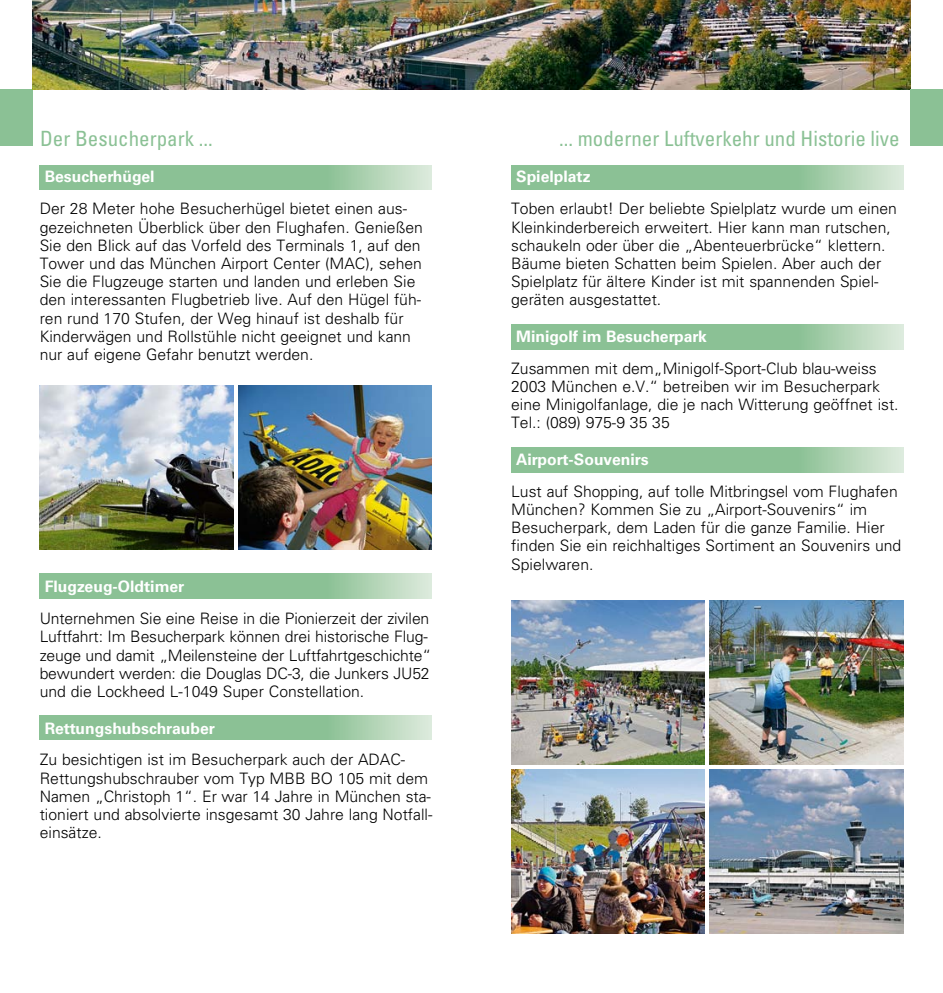
<style>
.page{position:relative;width:943px;height:993px;background:#fff}
.page>*{position:absolute;margin:0;border:0;box-sizing:border-box;transform-origin:0 0}
.t1{font:condensed 21px "Univers";color:#8bc195}
.t2{font:300 15.75px/18.2px "Univers";color:#000}
.t3{font:700 15.75px "Univers CE";color:#fff}
</style>
<div class="page">
<div style="left:0;top:89px;width:32px;height:57px;background:#8bc195"></div>
<img style="left:32px;top:0;width:878px;height:89px">
<svg style="left:40px;top:573px;width:392px;height:25px;background:#96c69e"></svg>
<svg style="left:40px;top:715px;width:392px;height:24px;background:#96c69e"></svg>
<svg style="left:40px;top:165px;width:392px;height:25px;background:#96c69e"></svg>
<img style="left:40px;top:385px;width:193px;height:164px">
<img style="left:238px;top:385px;width:194px;height:164px">
<div style="left:910px;top:89px;width:33px;height:57px;background:#8bc195"></div>
<svg style="left:511px;top:165px;width:392px;height:25px;background:#96c69e"></svg>
<svg style="left:511px;top:325px;width:392px;height:24px;background:#96c69e"></svg>
<svg style="left:511px;top:447px;width:392px;height:25px;background:#96c69e"></svg>
<img style="left:511px;top:600px;width:193px;height:164px">
<img style="left:709px;top:600px;width:194px;height:164px">
<img style="left:511px;top:769px;width:193px;height:164px">
<img style="left:709px;top:769px;width:194px;height:164px">
<h1 class="t1" style="left:40px;top:125px;width:174px">Der Besucherpark ...</h1>
<h1 class="t1" style="left:559px;top:125px;width:342px">... moderner Luftverkehr und Historie live</h1>
<p class="t3" style="left:516px;top:167px;width:76px">Spielplatz</p>
<p class="t2" style="left:511px;top:199px;width:387px">Toben erlaubt! Der beliebte Spielplatz wurde um einen Kleinkinderbereich erweitert. Hier kann man rutschen, schaukeln oder über die „Abenteuerbrücke“ klettern.<br>Bäume bieten Schatten beim Spielen. Aber auch der Spielplatz für ältere Kinder ist mit spannenden Spiel&shy;geräten ausgestattet.</p>
<p class="t3" style="left:516px;top:327px;width:192px">Minigolf im Besucherpark</p>
<p class="t2" style="left:511px;top:359px;width:389px">Zusammen mit dem„Minigolf-Sport-Club blau-weiss 2003 München e.V.“ betreiben wir im Besucherpark eine Minigolfanlage, die je nach Witterung geöffnet ist.<br>Tel.: (089) 975-9 35 35</p>
<p class="t3" style="left:516px;top:450px;width:134px">Airport-Souvenirs</p>
<p class="t2" style="left:511px;top:482px;width:391px">Lust auf Shopping, auf tolle Mitbringsel vom Flughafen München? Kommen Sie zu „Airport-Souvenirs“ im Besucherpark, dem Laden für die ganze Familie. Hier finden Sie ein reichhaltiges Sortiment an Souvenirs und Spielwaren.</p>
<p class="t3" style="left:45px;top:167px;width:111px">Besucherhügel</p>
<p class="t2" style="left:40px;top:199px;width:384px">Der 28 Meter hohe Besucherhügel bietet einen aus&shy;gezeichneten Überblick über den Flughafen. Genießen Sie den Blick auf das Vorfeld des Terminals 1, auf den Tower und das München Airport Center (MAC), sehen Sie die Flugzeuge starten und landen und erleben Sie den interessanten Flugbetrieb live. Auf den Hügel füh&shy;ren rund 170 Stufen, der Weg hinauf ist deshalb für Kinderwägen und Rollstühle nicht geeignet und kann nur auf eigene Gefahr benutzt werden.</p>
<p class="t3" style="left:45px;top:577px;width:141px">Flugzeug-Oldtimer</p>
<p class="t2" style="left:40px;top:609px;width:393px">Unternehmen Sie eine Reise in die Pionierzeit der zivilen Luftfahrt: Im Besucherpark können drei historische Flug&shy;zeuge und damit „Meilensteine der Luftfahrtgeschichte“ bewundert werden: die Douglas DC-3, die Junkers JU52 und die Lockheed L-1049 Super Constellation.</p>
<p class="t3" style="left:45px;top:718px;width:172px">Rettungshubschrauber</p>
<p class="t2" style="left:40px;top:750px;width:394px">Zu besichtigen ist im Besucherpark auch der ADAC-Rettungshubschrauber vom Typ MBB BO 105 mit dem Namen „Christoph 1“. Er war 14 Jahre in München sta&shy;tioniert und absolvierte insgesamt 30 Jahre lang Notfall&shy;einsätze.</p>
</div>
